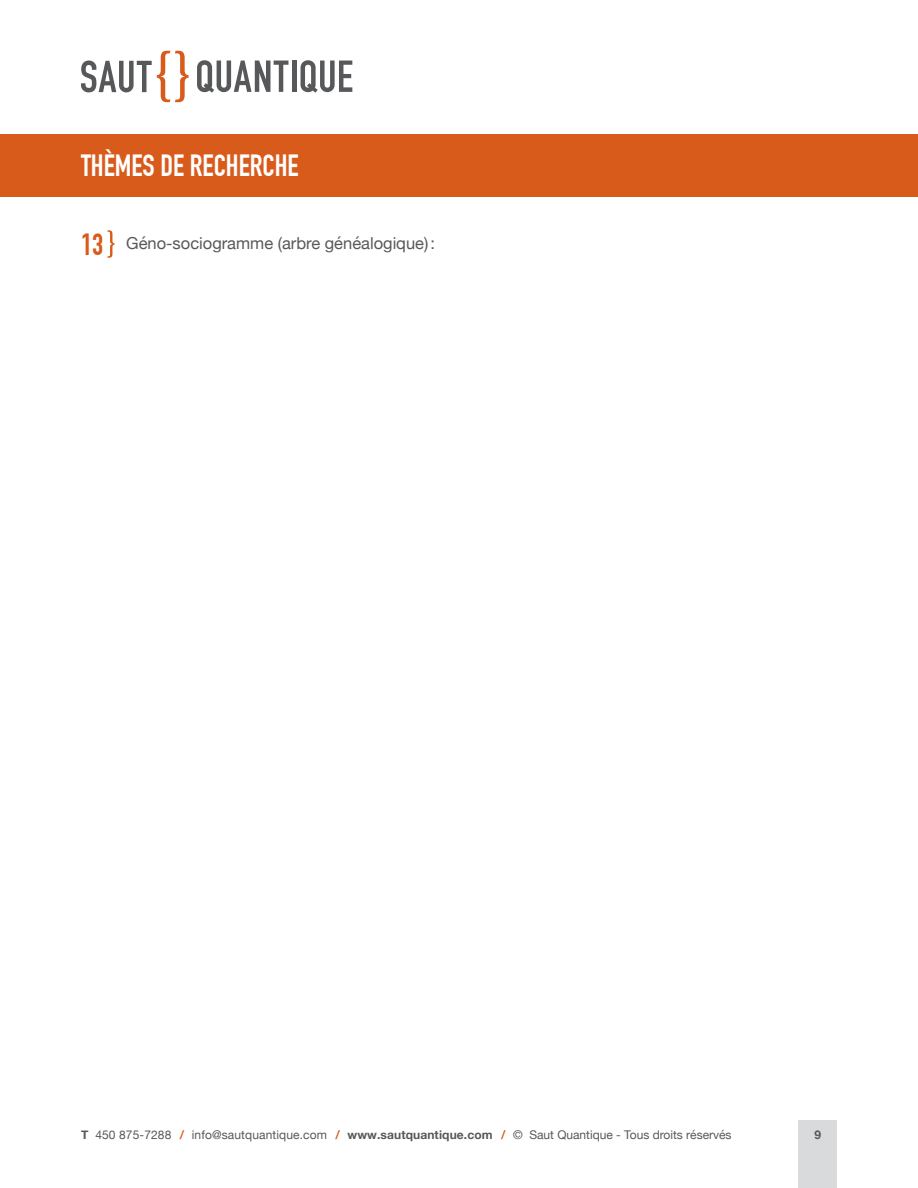
<style>
.page{position:relative;width:918px;height:1188px;background:#fff}
.page>*{position:absolute;margin:0;border:0;box-sizing:border-box;transform-origin:0 0}
.t1{font:700 30px "DIN Condensed";color:#fff}
.t2{font:16.5px "Helvetica Neue";color:#57585a}
.t3{font:12px "Helvetica Neue";color:#57585a}
.t4{font:700 12px "Helvetica Neue";color:#57585a}
.s1{font-family:"DIN Condensed";font-weight:700;font-size:30px;color:#d95b1c}
.s2{font-weight:700}
.s3{font-weight:700;color:#d95b1c}
</style>
<div class="page">
<div style="left:0;top:134px;width:918px;height:62px;background:#d95b1c"></div>
<svg style="left:197px;top:60px;width:91px;height:33px"></svg>
<hr style="left:292px;top:61px;width:4px;height:31px;background:#57585a">
<svg style="left:301px;top:60px;width:51px;height:33px"></svg>
<svg style="left:81px;top:51px;width:108px;height:51px"></svg>
<svg style="left:107px;top:230px;width:8px;height:28px"></svg>
<div style="left:799px;top:1120px;width:38px;height:68px;background:#d9dadc"></div>
<h1 class="t1" style="left:81px;top:154px;width:219px">THÈMES DE RECHERCHE</h1>
<h2 class="t2" style="left:81px;top:233px;width:356px"><span class="s1">13</span> Géno-sociogramme (arbre généalogique):</h2>
<p class="t3" style="left:81px;top:1128px;width:652px"><span class="s2">T</span> 450 875-7288 <span class="s3">/</span> info@sautquantique.com <span class="s3">/</span> <span class="s2">www.sautquantique.com</span> <span class="s3">/</span> © Saut Quantique - Tous droits réservés</p>
<p class="t4" style="left:814px;top:1127px;width:8px">9</p>
</div>
